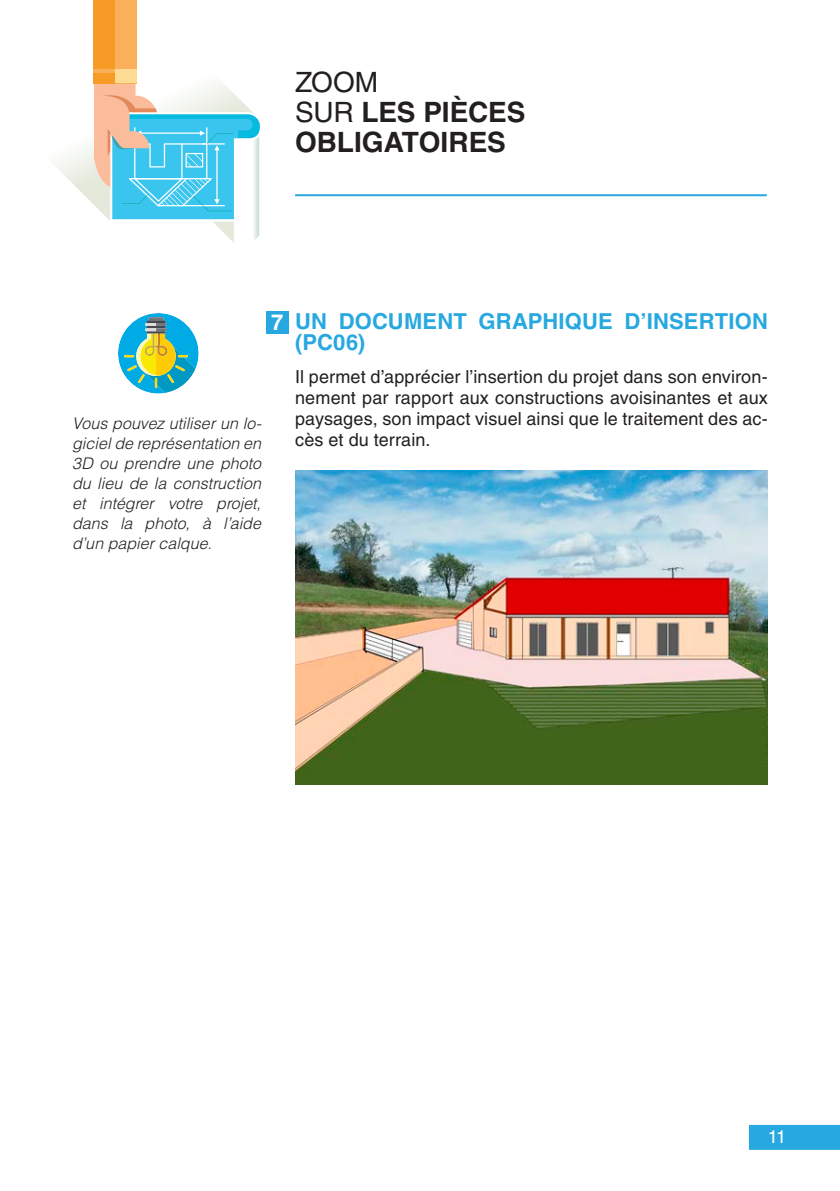
<style>
.page{position:relative;width:840px;height:1191px;background:#fff}
.page>*{position:absolute;margin:0;border:0;box-sizing:border-box;transform-origin:0 0}
.t1{font:700 28px/30px "Helvetica LT Std";letter-spacing:-.005em;color:#231f20}
.t2{font:700 22px/21px "Helvetica LT Std";letter-spacing:.005em;color:#27a8e0}
.t3{font:700 22px "Helvetica LT Std";color:#fff}
.t4{font:18px/21px "Helvetica LT Std";letter-spacing:.01em;color:#231f20;text-align:justify}
.t5{font:18px "Helvetica LT Std";color:#fff}
.t6{font:italic 300 16px/20px "Helvetica LT Std";color:#231f20;text-align:justify}
.s1{font-weight:400}
</style>
<div class="page">
<div style="left:748px;top:1125px;width:91px;height:24px;background:#27a8e0"></div>
<img style="left:295px;top:470px;width:472px;height:314px">
<svg style="left:55px;top:83px;width:39px;height:122px"></svg>
<svg style="left:94px;top:82px;width:166px;height:161px"></svg>
<div style="left:93px;top:0;width:44px;height:83px;background:#fab05a"></div>
<div style="left:93px;top:70px;width:44px;height:13px;background:#fedb93"></div>
<div style="left:93px;top:0;width:22px;height:83px;background:#f79b27"></div>
<hr style="left:93px;top:70px;width:22px;height:3px;background:#fab05a">
<div style="left:266px;top:311px;width:22px;height:22px;background:#27a8e0"></div>
<svg style="left:118px;top:313px;width:80px;height:80px"></svg>
<hr style="left:295px;top:194px;width:471px;height:2px;background:#27a8e0">
<h1 class="t1" style="left:295px;top:67px;width:231px"><span class="s1">ZOOM<br>SUR</span> LES PIÈCES<br>OBLIGATOIRES</h1>
<p class="t3" style="left:271px;top:309px;width:14px">7</p>
<p class="t6" style="left:72px;top:413px;width:191px">Vous pouvez utiliser un lo&shy;giciel de représentation en 3D ou prendre une photo du lieu de la construction et intégrer votre projet, dans la photo, à l’aide d’un papier calque.</p>
<p class="t2" style="left:295px;top:310px;width:474px">UN DOCUMENT GRAPHIQUE D’INSERTION (PC06)</p>
<p class="t4" style="left:295px;top:366px;width:474px">Il permet d’apprécier l’insertion du projet dans son environ&shy;nement par rapport aux constructions avoisinantes et aux paysages, son impact visuel ainsi que le traitement des ac&shy;cès et du terrain.</p>
<p class="t5" style="left:767px;top:1126px;width:20px">11</p>
</div>
